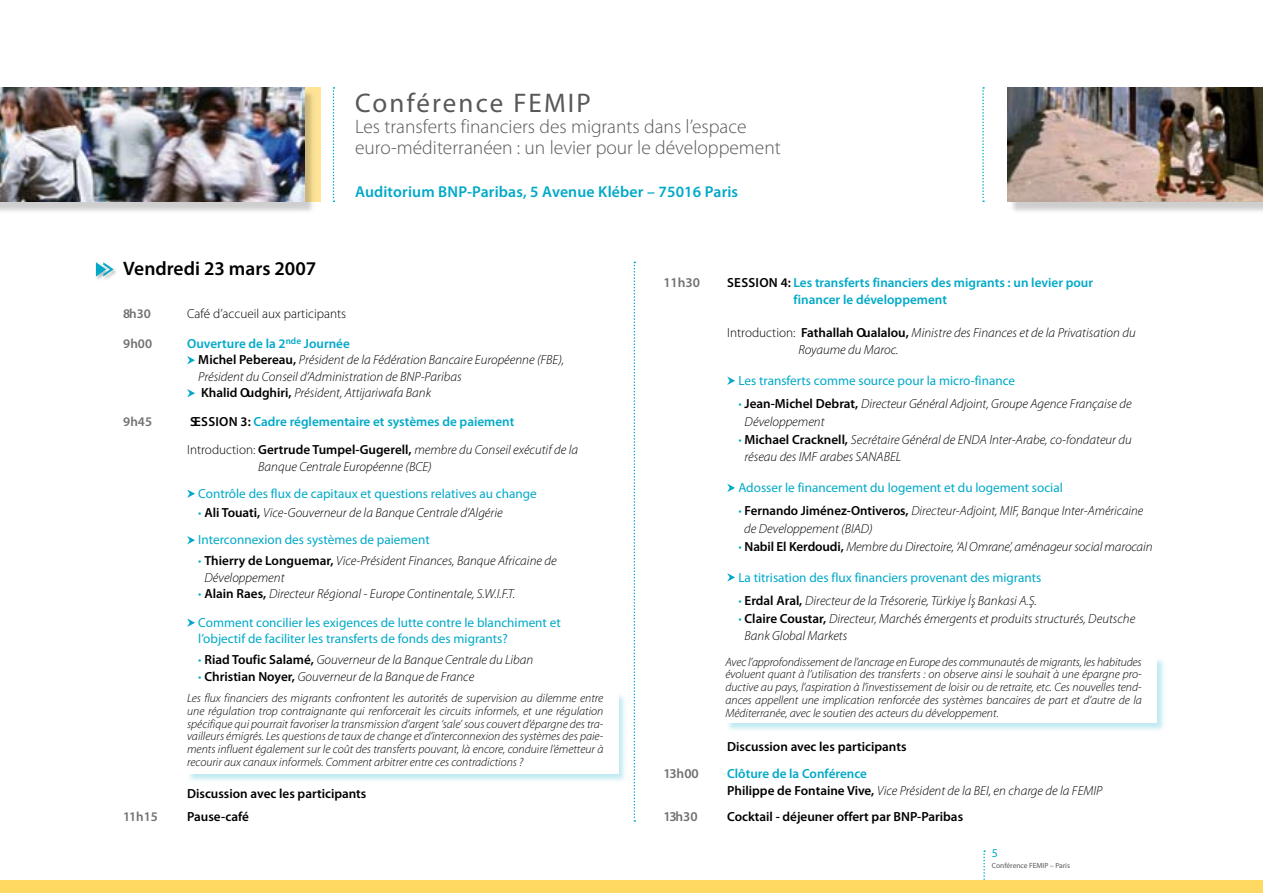
<style>
.page{position:relative;width:1263px;height:893px;background:#fff}
.page>*{position:absolute;margin:0;border:0;box-sizing:border-box;transform-origin:0 0}
.t1{font:27px "Myriad Pro";letter-spacing:.08em;color:#58585a}
.t2{font:300 19.5px/21px "Myriad Pro";color:#58585a}
.t3{font:600 19.5px "Myriad Pro";color:#000}
.t4{font:600 15.75px "Myriad Pro";letter-spacing:.01em;color:#00a9c8}
.t5{font:600 13.5px "Myriad Pro";color:#707173}
.t6{font:italic 300 13.2px/17.7px "Myriad Pro";color:#000}
.t7{font:13.2px/28.5px "Myriad Pro";color:#00a9c8}
.t8{font:600 13.2px/28.5px "Myriad Pro";color:#00a9c8}
.t9{font:600 13.2px "Myriad Pro";color:#000}
.t10{font:300 13.2px "Myriad Pro";color:#000}
.t11{font:600 13.2px "Myriad Pro";color:#707173}
.t12{font:italic 300 12px/12.8px "Myriad Pro";color:#000;text-align:justify}
.t13{font:7.5px "Myriad Pro";color:#58585a}
.s1{font-weight:600;font-style:normal;color:#00a9c8}
.s2{font-weight:600;font-style:normal}
.s3{color:#000}
.s4{font-weight:300;color:#000}
.s5{font-weight:300;font-style:italic;color:#000}
.s6{font-style:normal;color:#00a9c8}
.s7{font-weight:400;font-style:normal;color:#00a9c8}
.s8{font-weight:300}
.s9{font-weight:600;color:#000}
.s10{font-style:normal}
</style>
<div class="page">
<svg style="left:983px;top:850px;width:2px;height:30px"></svg>
<svg style="left:982px;top:87px;width:2px;height:115px"></svg>
<svg style="left:333px;top:87px;width:1px;height:115px"></svg>
<div style="left:0;top:880px;width:1263px;height:13px;background:#ffd962"></div>
<div style="left:186px;top:692px;width:442px;height:91px;background:#00a9c8;opacity:.25"></div>
<div style="left:187px;top:693px;width:431px;height:80px;background:#fff"></div>
<svg style="left:634px;top:262px;width:1px;height:560px"></svg>
<div style="left:724px;top:655px;width:442px;height:77px;background:#00a9c8;opacity:.25"></div>
<div style="left:725px;top:657px;width:432px;height:65px;background:#fff"></div>
<svg style="left:187px;top:356px;width:8px;height:8px"></svg>
<svg style="left:187px;top:389px;width:8px;height:8px"></svg>
<svg style="left:187px;top:489px;width:8px;height:9px"></svg>
<svg style="left:187px;top:536px;width:8px;height:8px"></svg>
<svg style="left:187px;top:618px;width:8px;height:9px"></svg>
<svg style="left:727px;top:376px;width:8px;height:9px"></svg>
<svg style="left:727px;top:484px;width:8px;height:8px"></svg>
<svg style="left:727px;top:573px;width:8px;height:9px"></svg>
<div style="left:95px;top:261px;width:24px;height:20px;background:#000;opacity:.25"></div>
<svg style="left:96px;top:262px;width:17px;height:14px"></svg>
<div style="left:1009px;top:88px;width:254px;height:125px;background:#000;opacity:.2"></div>
<img style="left:1008px;top:87px;width:255px;height:115px">
<div style="left:0;top:88px;width:316px;height:125px;background:#000;opacity:.2"></div>
<img style="left:0;top:87px;width:304px;height:115px">
<h1 class="t1" style="left:355px;top:86px;width:237px">Conférence FEMIP</h1>
<h2 class="t2" style="left:355px;top:116px;width:427px">Les transferts financiers des migrants dans l’espace euro-méditerranéen : un levier pour le développement</h2>
<p class="t4" style="left:355px;top:182px;width:385px">Auditorium BNP-Paribas, 5 Avenue Kléber – 75016 Paris</p>
<h2 class="t3" style="left:123px;top:256px;width:195px">Vendredi 23 mars 2007</h2>
<p class="t11" style="left:123px;top:305px;width:29px">8h30</p>
<p class="t10" style="left:187px;top:306px;width:161px">Café d’accueil aux participants</p>
<p class="t11" style="left:123px;top:335px;width:30px">9h00</p>
<p class="t6" style="left:198px;top:335px;width:367px;line-height:16.5px;text-indent:-11px"><span class="s1">Ouverture de la 2</span><sup>nde</sup> <span class="s1">Journée<br></span><span class="s2">Michel Pebereau,</span> Président de la Fédération Bancaire Européenne (FBE), Président du Conseil d’Administration de BNP-Paribas<br><span class="s2">Khalid Oudghiri,</span> Président, Attijariwafa Bank</p>
<p class="t11" style="left:123px;top:413px;width:30px">9h45</p>
<p class="t8" style="left:187px;top:407px;width:392px"><span class="s3">Session 3:</span> Cadre réglementaire et systèmes de paiement<br><span class="s4">Introduction:</span> <span class="s3">Gertrude Tumpel-Gugerell,</span> <span class="s5">membre du Conseil exécutif de la</span></p>
<p class="t6" style="left:258px;top:458px;width:175px">Banque Centrale Européenne (BCE)</p>
<p class="t7" style="left:198px;top:479px;width:340px">Contrôle des flux de capitaux et questions relatives au change</p>
<p class="t6" style="left:198px;top:499px;width:306px;line-height:27px"><span class="s6">•</span> <span class="s2">Ali Touati,</span> Vice-Gouverneur de la Banque Centrale d’Algérie<br><span class="s7">Interconnexion des systèmes de paiement</span></p>
<p class="t6" style="left:204px;top:553px;width:354px;line-height:16.5px;text-indent:-6px"><span class="s6">•</span> <span class="s2">Thierry de Longuemar,</span> Vice-Président Finances, Banque Africaine de<br>Développement</p>
<p class="t7" style="left:198px;top:580px;width:364px"><span class="s8">•</span> <span class="s9">Alain Raes,</span> <span class="s5">Directeur Régional - Europe Continentale, S.W.I.F.T.<br></span>Comment concilier les exigences de lutte contre le blanchiment et</p>
<p class="t7" style="left:198px;top:625px;width:311px">l’objectif de faciliter les transferts de fonds des migrants?</p>
<p class="t6" style="left:198px;top:651px;width:337px"><span class="s6">•</span> <span class="s2">Riad Toufic Salamé,</span> Gouverneur de la Banque Centrale du Liban</p>
<p class="t6" style="left:198px;top:668px;width:277px"><span class="s6">•</span> <span class="s2">Christian Noyer,</span> Gouverneur de la Banque de France</p>
<p class="t12" style="left:187px;top:692px;width:418px">Les flux financiers des migrants confrontent les autorités de supervision au dilemme entre une régulation trop contraignante qui renforcerait les circuits informels, et une régulation spécifique qui pourrait favoriser la transmission d’argent ‘sale’ sous couvert d’épargne des tra&shy;vailleurs émigrés. Les questions de taux de change et d’interconnexion des systèmes des paie&shy;ments influent également sur le coût des transferts pouvant, là encore, conduire l’émetteur à recourir aux canaux informels. Comment arbitrer entre ces contradictions ?</p>
<p class="t9" style="left:187px;top:785px;width:181px">Discussion avec les participants</p>
<p class="t11" style="left:123px;top:808px;width:36px">11h15</p>
<p class="t9" style="left:187px;top:808px;width:63px">Pause-café</p>
<p class="t5" style="left:663px;top:273px;width:38px">11h30</p>
<p class="t8" style="left:794px;top:273px;width:301px;line-height:17.7px;text-indent:-66px"><span class="s3">Session 4:</span> Les transferts financiers des migrants : un levier pour financer le développement</p>
<p class="t6" style="left:798px;top:323px;width:339px;text-indent:-71px"><span class="s10">Introduction:</span> <span class="s2">Fathallah Oualalou,</span> Ministre des Finances et de la Privatisation du<br>Royaume du Maroc.</p>
<p class="t7" style="left:738px;top:366px;width:278px">Les transferts comme source pour la micro-finance</p>
<p class="t6" style="left:744px;top:395px;width:389px;text-indent:-6px"><span class="s6">•</span> <span class="s2">Jean-Michel Debrat,</span> Directeur Général Adjoint, Groupe Agence Française de<br>Développement</p>
<p class="t6" style="left:744px;top:430px;width:389px;text-indent:-6px"><span class="s6">•</span> <span class="s2">Michael Cracknell,</span> Secrétaire Général de ENDA Inter-Arabe, co-fondateur du réseau des IMF arabes SANABEL</p>
<p class="t7" style="left:738px;top:473px;width:326px">Adosser le financement du logement et du logement social</p>
<p class="t6" style="left:744px;top:502px;width:401px;text-indent:-6px"><span class="s6">•</span> <span class="s2">Fernando Jiménez-Ontiveros,</span> Directeur-Adjoint, MIF, Banque Inter-Américaine de Developpement (BIAD)</p>
<p class="t6" style="left:738px;top:537px;width:416px"><span class="s6">•</span> <span class="s2">Nabil El Kerdoudi,</span> Membre du Directoire, ‘Al Omrane’, aménageur social marocain</p>
<p class="t7" style="left:738px;top:563px;width:304px">La titrisation des flux financiers provenant des migrants</p>
<p class="t6" style="left:738px;top:592px;width:300px"><span class="s6">•</span> <span class="s2">Erdal Aral,</span> Directeur de la Trésorerie, Türkiye İş Bankasi A.Ş.</p>
<p class="t6" style="left:744px;top:609px;width:392px;text-indent:-6px"><span class="s6">•</span> <span class="s2">Claire Coustar,</span> Directeur, Marchés émergents et produits structurés, Deutsche<br>Bank Global Markets</p>
<p class="t12" style="left:725px;top:655px;width:418px">Avec l’approfondissement de l’ancrage en Europe des communautés de migrants, les habitudes évoluent quant à l’utilisation des transferts : on observe ainsi le souhait à une épargne pro&shy;ductive au pays, l’aspiration à l’investissement de loisir ou de retraite, etc. Ces nouvelles tend&shy;ances appellent une implication renforcée des systèmes bancaires de part et d’autre de la Méditerranée, avec le soutien des acteurs du développement.</p>
<p class="t9" style="left:727px;top:739px;width:181px">Discussion avec les participants</p>
<p class="t5" style="left:663px;top:764px;width:37px">13h00</p>
<p class="t6" style="left:727px;top:764px;width:377px"><span class="s1">Clôture de la Conférence<br></span><span class="s2">Philippe de Fontaine Vive,</span> Vice Président de la BEI, en charge de la FEMIP</p>
<p class="t5" style="left:663px;top:808px;width:36px">13h30</p>
<p class="t9" style="left:727px;top:808px;width:237px">Cocktail - déjeuner offert par BNP-Paribas</p>
<p class="t13" style="left:992px;top:861px;width:80px">Conférence FEMIP – Paris</p>
</div>
